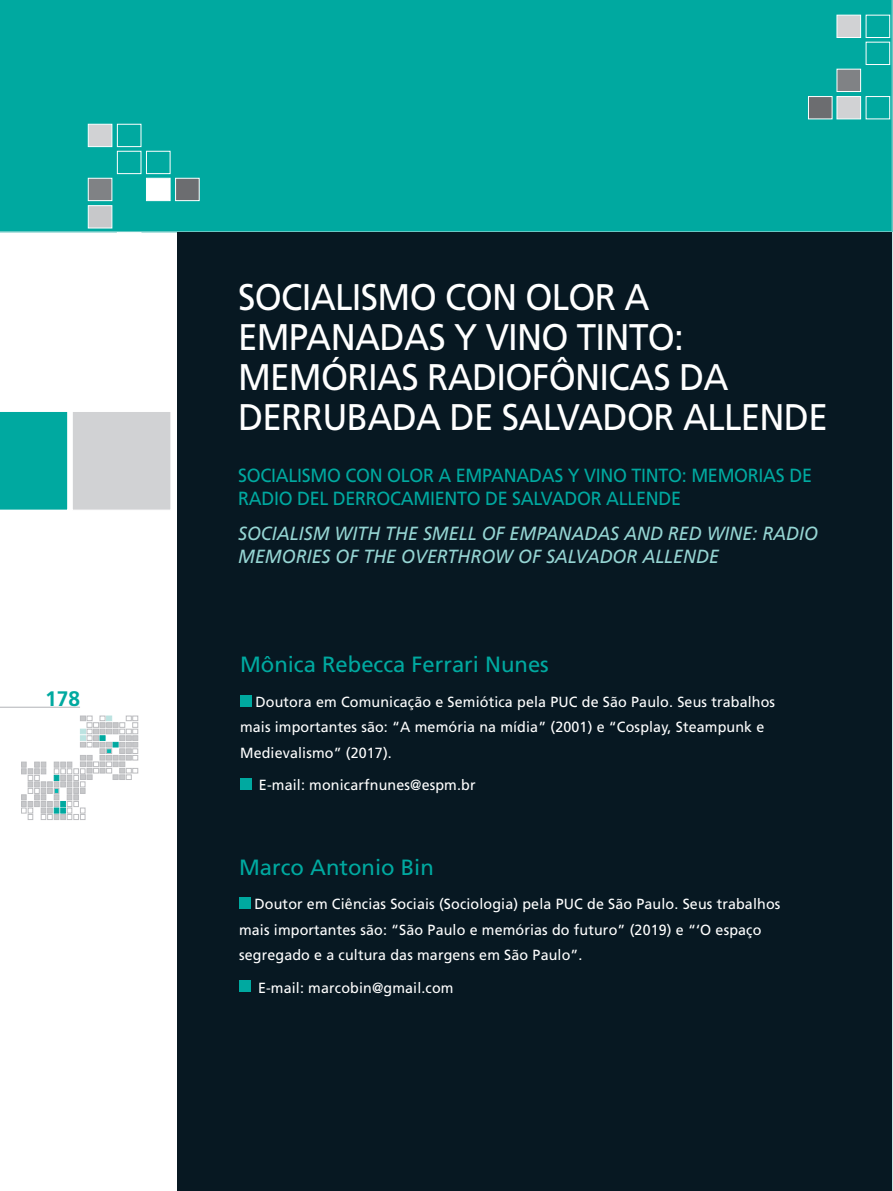
<style>
.page{position:relative;width:893px;height:1191px;background:#fff}
.page>*{position:absolute;margin:0;border:0;box-sizing:border-box;transform-origin:0 0}
.t1{font:37.05px/40px "Frutiger";letter-spacing:-.02em;color:#fff;scale:.94 1}
.t2{font:22.05px "Frutiger";color:#00a9a0}
.t3{font:700 21px "Frutiger";color:#00a9a0}
.t4{font:italic 19.05px/22.8px "Frutiger";color:#95d5d3;scale:.94 1}
.t5{font:19.05px/22.8px "Frutiger";letter-spacing:-.015em;color:#00a9a0;scale:.94 1}
.t6{font:14.7px/25.7px "Frutiger";letter-spacing:.01em;color:#fff}
</style>
<div class="page">
<svg style="left:21px;top:716px;width:117px;height:103px"></svg>
<div style="left:0;top:0;width:893px;height:232px;background:#00a9a0"></div>
<div style="left:88px;top:178px;width:24px;height:23px;background:#808285;border:1px solid #fff"></div>
<div style="left:146px;top:178px;width:24px;height:23px;background:#fff;border:1px solid #fff"></div>
<div style="left:175px;top:178px;width:24px;height:23px;background:#6c6d70;border:1px solid #fff"></div>
<div style="left:117px;top:151px;width:24px;height:23px;border:1px solid #fff"></div>
<div style="left:146px;top:151px;width:24px;height:23px;border:1px solid #fff"></div>
<div style="left:88px;top:124px;width:24px;height:23px;background:#d1d2d4;border:1px solid #fff"></div>
<div style="left:117px;top:124px;width:24px;height:23px;border:1px solid #fff"></div>
<div style="left:117px;top:232px;width:24px;height:23px;border:1px solid #fff"></div>
<div style="left:88px;top:205px;width:24px;height:23px;background:#c7c8ca;border:1px solid #fff"></div>
<div style="left:837px;top:69px;width:24px;height:23px;background:#808285;border:1px solid #fff"></div>
<div style="left:866px;top:42px;width:24px;height:23px;border:1px solid #fff"></div>
<div style="left:837px;top:15px;width:24px;height:23px;background:#d1d2d4;border:1px solid #fff"></div>
<div style="left:866px;top:15px;width:24px;height:23px;border:1px solid #fff"></div>
<div style="left:837px;top:96px;width:24px;height:23px;background:#d1d2d4;border:1px solid #fff"></div>
<div style="left:866px;top:96px;width:24px;height:23px;border:1px solid #fff"></div>
<div style="left:808px;top:96px;width:24px;height:23px;background:#6c6d70;border:1px solid #fff"></div>
<div style="left:177px;top:232px;width:716px;height:959px;background:#071822"></div>
<div style="left:72px;top:411px;width:99px;height:99px;background:#d1d2d4;border:1px solid #fff"></div>
<div style="left:0;top:412px;width:68px;height:98px;background:#00a9a0"></div>
<hr style="left:0;top:707px;width:80px;height:1px;background:#b2b3b7">
<div style="left:240px;top:695px;width:11px;height:11px;background:#00a9a0"></div>
<div style="left:240px;top:778px;width:11px;height:11px;background:#00a9a0"></div>
<div style="left:239px;top:897px;width:11px;height:12px;background:#00a9a0"></div>
<div style="left:239px;top:980px;width:11px;height:12px;background:#00a9a0"></div>
<h3 class="t3" style="left:45px;top:686px;width:37px">178</h3>
<h1 class="t1" style="left:238px;top:277px;width:629px">SOCIALISMO CON OLOR A<br>EMPANADAS Y VINO TINTO:<br>MEMÓRIAS RADIOFÔNICAS DA<br>DERRUBADA DE SALVADOR ALLENDE</h1>
<p class="t5" style="left:238px;top:464px;width:612px">SOCIALISMO CON OLOR A EMPANADAS Y VINO TINTO: MEMORIAS DE<br>RADIO DEL DERROCAMIENTO DE SALVADOR ALLENDE</p>
<p class="t4" style="left:238px;top:522px;width:618px">SOCIALISM WITH THE SMELL OF EMPANADAS AND RED WINE: RADIO<br>MEMORIES OF THE OVERTHROW OF SALVADOR ALLENDE</p>
<h2 class="t2" style="left:240px;top:651px;width:310px">Mônica Rebecca Ferrari Nunes</h2>
<p class="t6" style="left:240px;top:688px;width:536px;text-indent:15px">Doutora em Comunicação e Semiótica pela PUC de São Paulo. Seus trabalhos mais importantes são: “A memória na mídia” (2001) e “Cosplay, Steampunk e<br>Medievalismo” (2017).</p>
<p class="t6" style="left:259px;top:772px;width:218px">E-mail: monicarfnunes@espm.br</p>
<h2 class="t2" style="left:239px;top:854px;width:196px">Marco Antonio Bin</h2>
<p class="t6" style="left:239px;top:891px;width:543px;text-indent:15px">Doutor em Ciências Sociais (Sociologia) pela PUC de São Paulo. Seus trabalhos mais importantes são: “São Paulo e memórias do futuro” (2019) e “‘O espaço segregado e a cultura das margens em São Paulo”.</p>
<p class="t6" style="left:258px;top:975px;width:197px">E-mail: marcobin@gmail.com</p>
</div>
